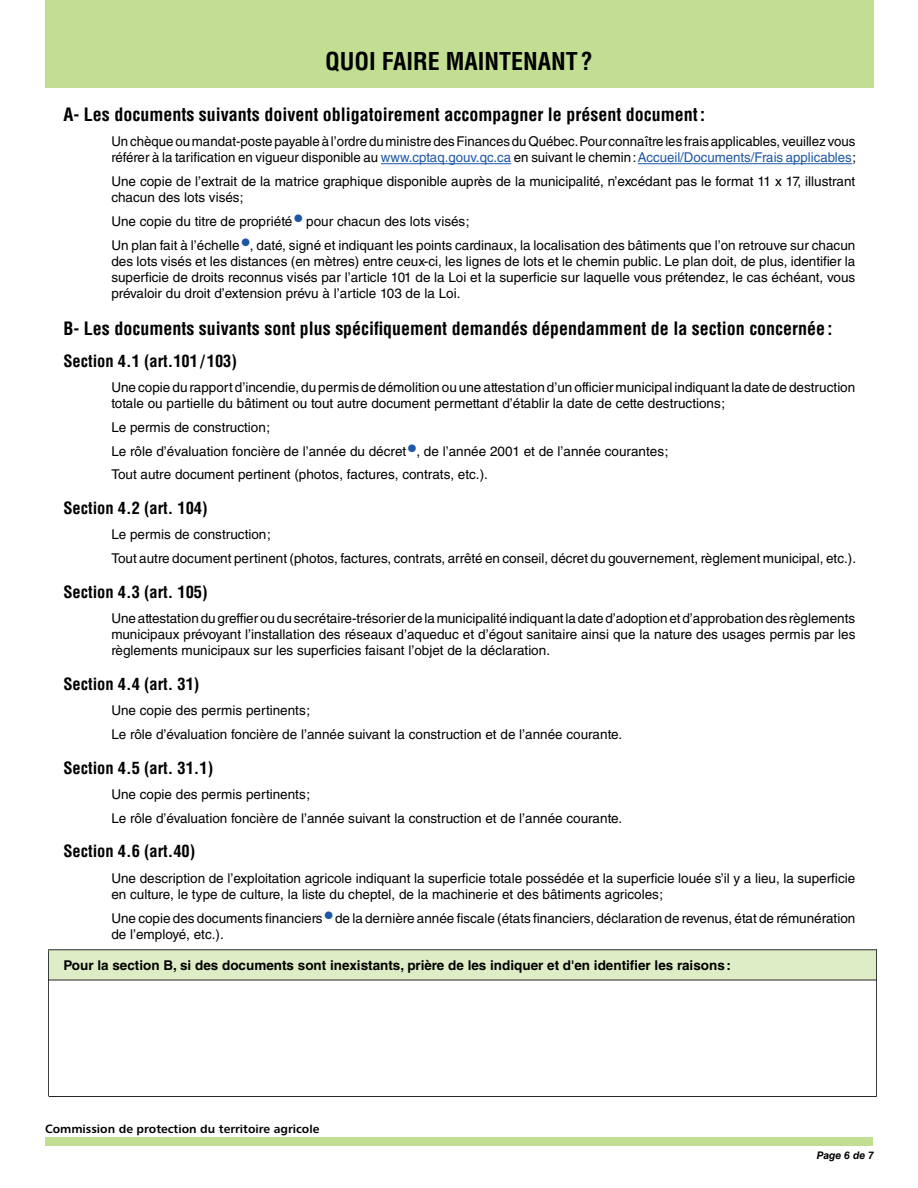
<style>
.page{position:relative;width:918px;height:1188px;background:#fff}
.page>*{position:absolute;margin:0;border:0;box-sizing:border-box;transform-origin:0 0}
.t1{font:700 condensed 24px "Helvetica LT Std";color:#000}
.t2{font:700 condensed 18px "Helvetica LT Std";color:#000}
.t3{font:700 condensed 16.5px "Helvetica LT Std";color:#000}
.t4{font:13.5px/16.2px "Helvetica LT Std";color:#000}
.t5{font:700 13.5px "Helvetica LT Std";color:#000}
.t6{font:12px "Chaloult Demi Gras";color:#000}
.t7{font:italic 700 10.5px "Helvetica LT Std";letter-spacing:-.005em;color:#000}
.s1{color:#1e57a4}
.s2{font-size:24.3px;color:#1e57a4}
</style>
<div class="page">
<div style="left:49px;top:950px;width:827px;height:30px;background:#dfedc6"></div>
<div style="left:45px;top:1137px;width:828px;height:9px;background:#c2de92"></div>
<hr style="left:381px;top:163px;width:130px;height:1px;background:#1e57a4">
<hr style="left:638px;top:163px;width:214px;height:1px;background:#1e57a4">
<div style="left:45px;top:0;width:828px;height:87px;background:#c2de92"></div>
<hr style="left:47px;top:950px;width:2px;height:146px;background:#000">
<hr style="left:49px;top:1096px;width:828px;height:1px;background:#000">
<hr style="left:48px;top:980px;width:829px;height:1px;background:#000">
<hr style="left:876px;top:949px;width:1px;height:147px;background:#000">
<hr style="left:48px;top:949px;width:829px;height:1px;background:#000">
<h1 class="t1" style="left:325px;top:46px;width:269px">QUOI FAIRE MAINTENANT ?</h1>
<h2 class="t2" style="left:63px;top:103px;width:643px">A- Les documents suivants doivent obligatoirement accompagner le présent document:</h2>
<p class="t4" style="left:111px;top:133px;width:746px">Un chèque ou mandat-poste payable à l’ordre du ministre des Finances du Québec. Pour connaître les frais applicables, veuillez vous référer à la tarification en vigueur disponible au <span class="s1">www.cptaq.gouv.qc.ca</span> en suivant le chemin: <span class="s1">Accueil/Documents/Frais applicables</span>;</p>
<p class="t4" style="left:111px;top:173px;width:746px">Une copie de l’extrait de la matrice graphique disponible auprès de la municipalité, n’excédant pas le format 11 x 17, illustrant chacun des lots visés;</p>
<p class="t4" style="left:111px;top:209px;width:746px;line-height:23.7px">Une copie du titre de propriété<span class="s2">•</span> pour chacun des lots visés;<br>Un plan fait à l’échelle<span class="s2">•</span>, daté, signé et indiquant les points cardinaux, la localisation des bâtiments que l’on retrouve sur chacun</p>
<p class="t4" style="left:111px;top:253px;width:746px;text-align:justify">des lots visés et les distances (en mètres) entre ceux-ci, les lignes de lots et le chemin public. Le plan doit, de plus, identifier la superficie de droits reconnus visés par l’article 101 de la Loi et la superficie sur laquelle vous prétendez, le cas échéant, vous prévaloir du droit d’extension prévu à l’article 103 de la Loi.</p>
<h2 class="t2" style="left:63px;top:317px;width:771px">B- Les documents suivants sont plus spécifiquement demandés dépendamment de la section concernée :</h2>
<p class="t3" style="left:63px;top:350px;width:175px">Section 4.1 (art.101/103)</p>
<p class="t4" style="left:111px;top:379px;width:745px">Une copie du rapport d’incendie, du permis de démolition ou une attestation d’un officier municipal indiquant la date de destruction totale ou partielle du bâtiment ou tout autre document permettant d’établir la date de cette destructions ;</p>
<p class="t4" style="left:111px;top:415px;width:559px;line-height:24.2px">Le permis de construction ;<br>Le rôle d’évaluation foncière de l’année du décret<span class="s2">•</span>, de l’année 2001 et de l’année courantes ;</p>
<p class="t4" style="left:111px;top:466px;width:378px">Tout autre document pertinent (photos, factures, contrats, etc.).</p>
<p class="t3" style="left:63px;top:498px;width:146px">Section 4.2 (art. 104)</p>
<p class="t4" style="left:111px;top:523px;width:746px;line-height:23.7px">Le permis de construction;<br>Tout autre document pertinent (photos, factures, contrats, arrêté en conseil, décret du gouvernement, règlement municipal, etc.).</p>
<p class="t3" style="left:63px;top:581px;width:146px">Section 4.3 (art. 105)</p>
<p class="t4" style="left:111px;top:610px;width:746px;text-align:justify">Une attestation du greffier ou du secrétaire-trésorier de la municipalité indiquant la date d’adoption et d’approbation des règlements municipaux prévoyant l’installation des réseaux d’aqueduc et d’égout sanitaire ainsi que la nature des usages permis par les règlements municipaux sur les superficies faisant l’objet de la déclaration.</p>
<p class="t3" style="left:63px;top:674px;width:138px">Section 4.4 (art. 31)</p>
<p class="t4" style="left:111px;top:699px;width:512px;line-height:23.7px">Une copie des permis pertinents;<br>Le rôle d’évaluation foncière de l’année suivant la construction et de l’année courante.</p>
<p class="t3" style="left:63px;top:757px;width:151px">Section 4.5 (art. 31.1)</p>
<p class="t4" style="left:111px;top:782px;width:512px;line-height:23.7px">Une copie des permis pertinents;<br>Le rôle d’évaluation foncière de l’année suivant la construction et de l’année courante.</p>
<p class="t3" style="left:63px;top:841px;width:133px">Section 4.6 (art.40)</p>
<p class="t4" style="left:111px;top:870px;width:745px">Une description de l’exploitation agricole indiquant la superficie totale possédée et la superficie louée s’il y a lieu, la superficie en culture, le type de culture, la liste du cheptel, de la machinerie et des bâtiments agricoles;</p>
<p class="t4" style="left:111px;top:910px;width:746px">Une copie des documents financiers<span class="s2">•</span> de la dernière année fiscale (états financiers, déclaration de revenus, état de rémunération de l’employé, etc.).</p>
<p class="t5" style="left:63px;top:957px;width:669px">Pour la section B, si des documents sont inexistants, prière de les indiquer et d'en identifier les raisons:</p>
<p class="t6" style="left:45px;top:1121px;width:276px">Commission de protection du territoire agricole</p>
<p class="t7" style="left:817px;top:1149px;width:59px">Page 6 de 7</p>
</div>
